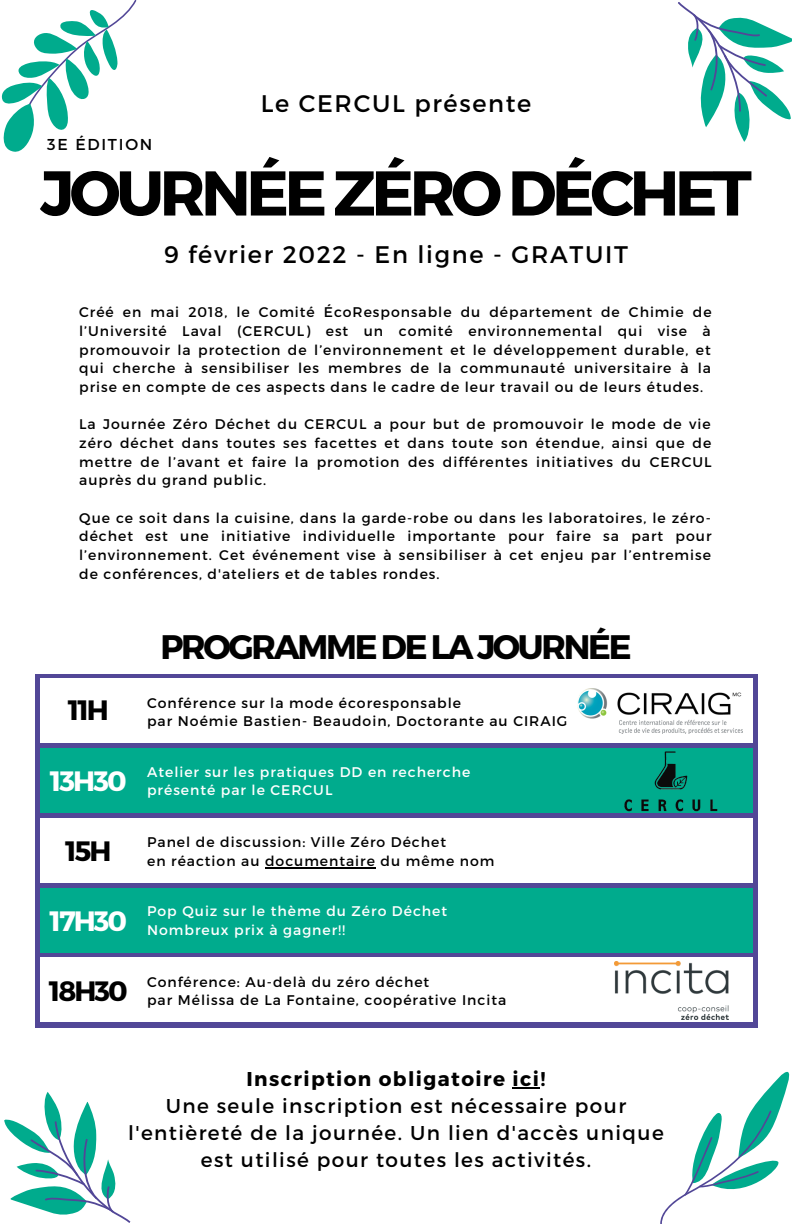
<style>
.page{position:relative;width:792px;height:1224px;background:#fff}
.page>*{position:absolute;margin:0;border:0;box-sizing:border-box;transform-origin:0 0}
.t1{font:700 63.2px "Montserrat";letter-spacing:-.07em;color:#000}
.t2{font:700 34px "Montserrat";letter-spacing:-.07em;color:#000}
.t3{font:700 28px "Montserrat";letter-spacing:-.07em;color:#000}
.t4{font:700 28px "Montserrat";letter-spacing:-.07em;color:#fff}
.t5{font:24px "Montserrat";letter-spacing:.07em;color:#000}
.t6{font:20px/27px "Montserrat";letter-spacing:.07em;color:#000;text-align:center}
.t7{font:700 20px "Montserrat";letter-spacing:.07em;color:#000}
.t8{font:15.8px "Montserrat";letter-spacing:.11em;color:#000}
.t9{font:14px/18.6px "Montserrat";letter-spacing:.07em;color:#000;text-align:justify}
.t10{font:14px "Montserrat";letter-spacing:.07em;color:#fff}
</style>
<div class="page">
<svg style="left:1px;top:0;width:135px;height:152px"></svg>
<svg style="left:660px;top:1071px;width:130px;height:153px"></svg>
<svg style="left:4px;top:1092px;width:127px;height:131px"></svg>
<svg style="left:678px;top:2px;width:114px;height:140px"></svg>
<svg style="left:35px;top:674px;width:723px;height:69px;fill:#524797"></svg>
<div style="left:40px;top:679px;width:713px;height:64px;background:#fff"></div>
<img style="left:578px;top:689px;width:165px;height:45px">
<div style="left:35px;top:743px;width:723px;height:75px;background:linear-gradient(to right,#524797,#524797)"></div>
<div style="left:40px;top:748px;width:713px;height:64px;background:#00ab8d"></div>
<img style="left:625px;top:751px;width:93px;height:60px">
<div style="left:35px;top:813px;width:723px;height:75px;background:#524797"></div>
<div style="left:40px;top:818px;width:713px;height:65px;background:#fff"></div>
<div style="left:35px;top:883px;width:723px;height:75px;background:linear-gradient(to right,#524797,#524797)"></div>
<div style="left:40px;top:888px;width:713px;height:64px;background:#00ab8d"></div>
<div style="left:35px;top:953px;width:723px;height:75px;background:#524797"></div>
<div style="left:40px;top:958px;width:713px;height:64px;background:#fff"></div>
<img style="left:615px;top:961px;width:114px;height:59px">
<hr style="left:265px;top:867px;width:111px;height:1px;background:#000">
<svg style="left:512px;top:1088px;width:28px;height:1px"></svg>
<p class="t8" style="left:47px;top:134px;width:107px">3E ÉDITION</p>
<p class="t5" style="left:261px;top:88px;width:272px">Le CERCUL présente</p>
<p class="t1" style="left:40px;top:152px;width:713px">JOURNÉE ZÉRO DÉCHET</p>
<p class="t5" style="left:164px;top:239px;width:465px">9 février 2022 - En ligne - GRATUIT</p>
<p class="t9" style="left:79px;top:302px;width:634px">Créé en mai 2018, le Comité ÉcoResponsable du département de Chimie de l’Université Laval (CERCUL) est un comité environnemental qui vise à promouvoir la protection de l’environnement et le développement durable, et qui cherche à sensibiliser les membres de la communauté universitaire à la prise en compte de ces aspects dans le cadre de leur travail ou de leurs études.</p>
<p class="t9" style="left:79px;top:414px;width:634px">La Journée Zéro Déchet du CERCUL a pour but de promouvoir le mode de vie zéro déchet dans toutes ses facettes et dans toute son étendue, ainsi que de mettre de l’avant et faire la promotion des différentes initiatives du CERCUL auprès du grand public.</p>
<p class="t9" style="left:79px;top:508px;width:634px">Que ce soit dans la cuisine, dans la garde-robe ou dans les laboratoires, le zéro&shy;déchet est une initiative individuelle importante pour faire sa part pour l’environnement. Cet événement vise à sensibiliser à cet enjeu par l’entremise de conférences, d'ateliers et de tables rondes.</p>
<p class="t3" style="left:68px;top:692px;width:43px">11H</p>
<p class="t2" style="left:160px;top:625px;width:473px">PROGRAMME DE LA JOURNÉE</p>
<p class="t9" style="left:147px;top:693px;width:315px">Conférence sur la mode écoresponsable</p>
<p class="t9" style="left:147px;top:711px;width:422px">par Noémie Bastien- Beaudoin, Doctorante au CIRAIG</p>
<p class="t4" style="left:50px;top:763px;width:78px">13H30</p>
<p class="t10" style="left:147px;top:763px;width:325px">Atelier sur les pratiques DD en recherche</p>
<p class="t10" style="left:147px;top:781px;width:187px">présenté par le CERCUL</p>
<p class="t3" style="left:65px;top:833px;width:48px">15H</p>
<p class="t9" style="left:147px;top:832px;width:300px">Panel de discussion: Ville Zéro Déchet</p>
<p class="t9" style="left:147px;top:851px;width:349px">en réaction au documentaire du même nom</p>
<p class="t4" style="left:49px;top:903px;width:79px">17H30</p>
<p class="t10" style="left:147px;top:902px;width:302px">Pop Quiz sur le thème du Zéro Déchet</p>
<p class="t10" style="left:147px;top:921px;width:200px">Nombreux prix à gagner!!</p>
<p class="t3" style="left:49px;top:972px;width:81px">18H30</p>
<p class="t9" style="left:147px;top:972px;width:284px">Conférence: Au-delà du zéro déchet</p>
<p class="t9" style="left:147px;top:990px;width:361px">par Mélissa de La Fontaine, coopérative Incita</p>
<p class="t7" style="left:247px;top:1066px;width:300px">Inscription obligatoire ici!</p>
<p class="t6" style="left:128px;top:1091px;width:537px">Une seule inscription est nécessaire pour l'entièreté de la journée. Un lien d'accès unique est utilisé pour toutes les activités.</p>
</div>
